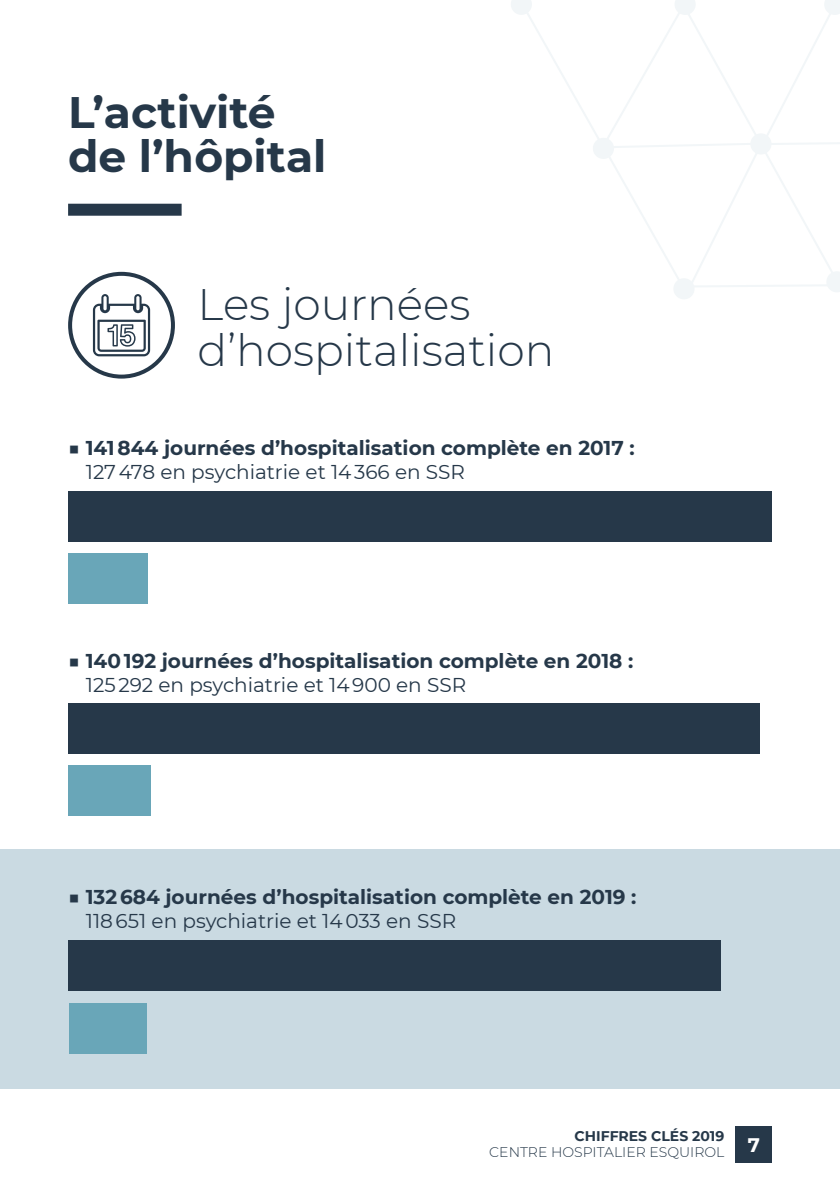
<style>
.page{position:relative;width:840px;height:1191px;background:#fff}
.page>*{position:absolute;margin:0;border:0;box-sizing:border-box;transform-origin:0 0}
.t1{font:300 44px/46px "Montserrat";color:#263849}
.t2{font:700 44px/44px "Montserrat";color:#263849}
.t3{font:700 20px/24px "Montserrat";color:#263849}
.t4{font:700 19.6px "Montserrat";color:#fff}
.t5{font:300 14px "Montserrat";color:#263849}
.t6{font:700 14px "Montserrat";color:#263849}
.s1{font-weight:400}
</style>
<div class="page">
<svg style="left:511px;top:0;width:328px;height:299px"></svg>
<div style="left:735px;top:1126px;width:36px;height:36px;background:#263849"></div>
<div style="left:0;top:849px;width:839px;height:240px;background:#cadae2"></div>
<div style="left:68px;top:204px;width:113px;height:12px;background:#263849"></div>
<svg style="left:93px;top:294px;width:57px;height:62px"></svg>
<div style="left:68px;top:272px;width:107px;height:106px;border:4px solid #263849;border-radius:50%"></div>
<div style="left:68px;top:765px;width:82px;height:50px;background:#69a6b8"></div>
<div style="left:68px;top:703px;width:691px;height:51px;background:#263849"></div>
<div style="left:68px;top:553px;width:79px;height:50px;background:#69a6b8"></div>
<div style="left:68px;top:491px;width:703px;height:50px;background:#263849"></div>
<div style="left:69px;top:1003px;width:77px;height:50px;background:#69a6b8"></div>
<div style="left:68px;top:940px;width:652px;height:50px;background:#263849"></div>
<p class="t2" style="left:68px;top:88px;width:260px">L’activité de l’hôpital</p>
<p class="t1" style="left:197px;top:280px;width:358px">Les journées d’hospitalisation</p>
<p class="t3" style="left:86px;top:434px;width:550px;text-indent:-18px">■ 141 844 journées d’hospitalisation complète en 2017 :<br><span class="s1">127 478 en psychiatrie et 14 366 en SSR</span></p>
<p class="t3" style="left:86px;top:648px;width:548px;text-indent:-18px">■ 140 192 journées d’hospitalisation complète en 2018 :<br><span class="s1">125 292 en psychiatrie et 14 900 en SSR</span></p>
<p class="t3" style="left:86px;top:883px;width:552px;text-indent:-18px">■ 132 684 journées d’hospitalisation complète en 2019 :<br><span class="s1">118 651 en psychiatrie et 14 033 en SSR</span></p>
<p class="t6" style="left:574px;top:1126px;width:151px">CHIFFRES CLÉS 2019</p>
<p class="t5" style="left:489px;top:1142px;width:236px">CENTRE HOSPITALIER ESQUIROL</p>
<p class="t4" style="left:747px;top:1131px;width:14px">7</p>
</div>
